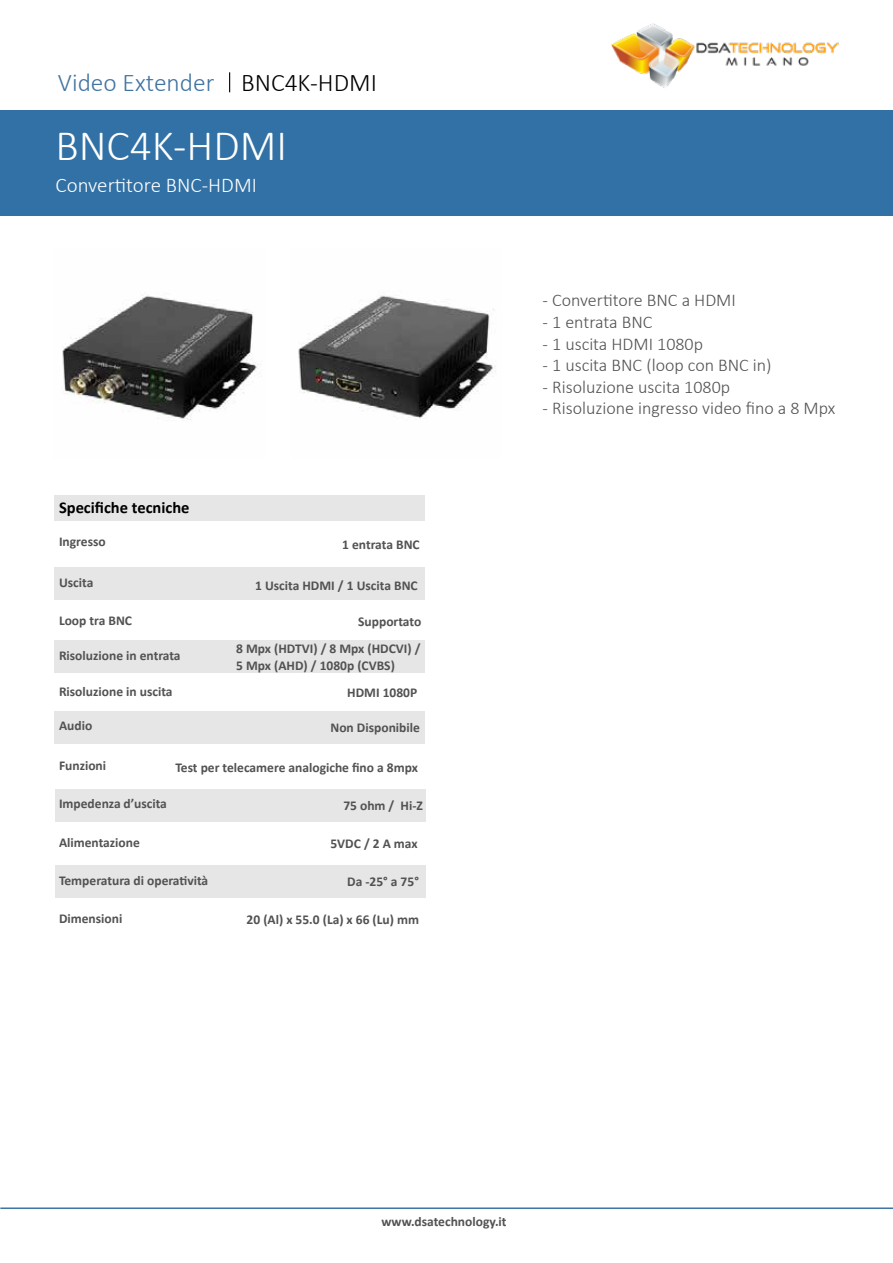
<style>
.page{position:relative;width:893px;height:1263px;background:#fff}
.page>*{position:absolute;margin:0;border:0;box-sizing:border-box;transform-origin:0 0}
.t1{font:300 43.5px "Calibri";color:#fffefd}
.t2{font:300 25.5px "Calibri";color:#4074a3}
.t3{font:300 21px "Calibri";color:#fffefd}
.t4{font:300 18px "Calibri";color:#525252}
.t5{font:700 16.5px "Calibri";color:#000}
.t6{font:700 13.5px/16.2px "Calibri";color:#525252}
.s1{color:#000}
</style>
<div class="page">
<div style="left:55px;top:789px;width:371px;height:32px;background:#e6e6e6"></div>
<div style="left:0;top:111px;width:893px;height:105px;background:#3171a5"></div>
<svg style="left:229px;top:72px;width:1px;height:20px"></svg>
<div style="left:54px;top:496px;width:371px;height:25px;background:#e6e6e6"></div>
<div style="left:54px;top:567px;width:371px;height:33px;background:#e6e6e6"></div>
<div style="left:54px;top:640px;width:371px;height:33px;background:#e6e6e6"></div>
<hr style="left:0;top:1207px;width:893px;height:2px;background:#3d75a4">
<div style="left:54px;top:711px;width:371px;height:32px;background:#e6e6e6"></div>
<img style="left:62px;top:295px;width:200px;height:125px">
<img style="left:611px;top:23px;width:228px;height:65px">
<div style="left:55px;top:865px;width:371px;height:33px;background:#e6e6e6"></div>
<img style="left:298px;top:295px;width:198px;height:124px">
<h2 class="t2" style="left:58px;top:67px;width:320px">Video Extender <span class="s1">BNC4K-HDMI</span></h2>
<h1 class="t1" style="left:56px;top:119px;width:233px">BNC4K-HDMI</h1>
<h3 class="t3" style="left:56px;top:172px;width:203px">Convertitore BNC-HDMI</h3>
<p class="t5" style="left:59px;top:496px;width:132px">Specifiche tecniche</p>
<p class="t6" style="left:59px;top:533px;width:48px">Ingresso</p>
<p class="t6" style="left:342px;top:536px;width:79px">1 entrata BNC</p>
<p class="t6" style="left:59px;top:574px;width:36px">Uscita</p>
<p class="t6" style="left:255px;top:577px;width:164px">1 Uscita HDMI / 1 Uscita BNC</p>
<p class="t6" style="left:59px;top:612px;width:75px">Loop tra BNC</p>
<p class="t6" style="left:358px;top:614px;width:65px">Supportato</p>
<p class="t6" style="left:59px;top:647px;width:123px">Risoluzione in entrata</p>
<p class="t6" style="left:236px;top:641px;width:186px">8 Mpx (HDTVI) / 8 Mpx (HDCVI) /<br>5 Mpx (AHD) / 1080p (CVBS)</p>
<p class="t6" style="left:59px;top:683px;width:115px">Risoluzione in uscita</p>
<p class="t6" style="left:347px;top:684px;width:72px">HDMI 1080P</p>
<p class="t6" style="left:59px;top:718px;width:35px">Audio</p>
<p class="t6" style="left:330px;top:719px;width:91px">Non Disponibile</p>
<p class="t6" style="left:59px;top:757px;width:49px">Funzioni</p>
<p class="t6" style="left:175px;top:759px;width:244px">Test per telecamere analogiche fino a 8mpx</p>
<p class="t6" style="left:59px;top:796px;width:109px">Impedenza d’uscita</p>
<p class="t6" style="left:343px;top:797px;width:81px">75 ohm / Hi-Z</p>
<p class="t6" style="left:59px;top:834px;width:82px">Alimentazione</p>
<p class="t6" style="left:330px;top:835px;width:89px">5VDC / 2 A max</p>
<p class="t6" style="left:59px;top:872px;width:151px">Temperatura di operatività</p>
<p class="t6" style="left:347px;top:873px;width:73px">Da -25° a 75°</p>
<p class="t6" style="left:59px;top:910px;width:65px">Dimensioni</p>
<p class="t6" style="left:247px;top:912px;width:174px">20 (Al) x 55.0 (La) x 66 (Lu) mm</p>
<h3 class="t4" style="left:543px;top:289px;width:195px">- Convertitore BNC a HDMI</h3>
<h3 class="t4" style="left:543px;top:311px;width:111px">- 1 entrata BNC</h3>
<h3 class="t4" style="left:543px;top:332px;width:162px">- 1 uscita HDMI 1080p</h3>
<h3 class="t4" style="left:543px;top:354px;width:231px">- 1 uscita BNC (loop con BNC in)</h3>
<h3 class="t4" style="left:543px;top:376px;width:189px">- Risoluzione uscita 1080p</h3>
<h3 class="t4" style="left:543px;top:397px;width:294px">- Risoluzione ingresso video fino a 8 Mpx</h3>
<p class="t6" style="left:381px;top:1213px;width:127px">www.dsatechnology.it</p>
</div>
